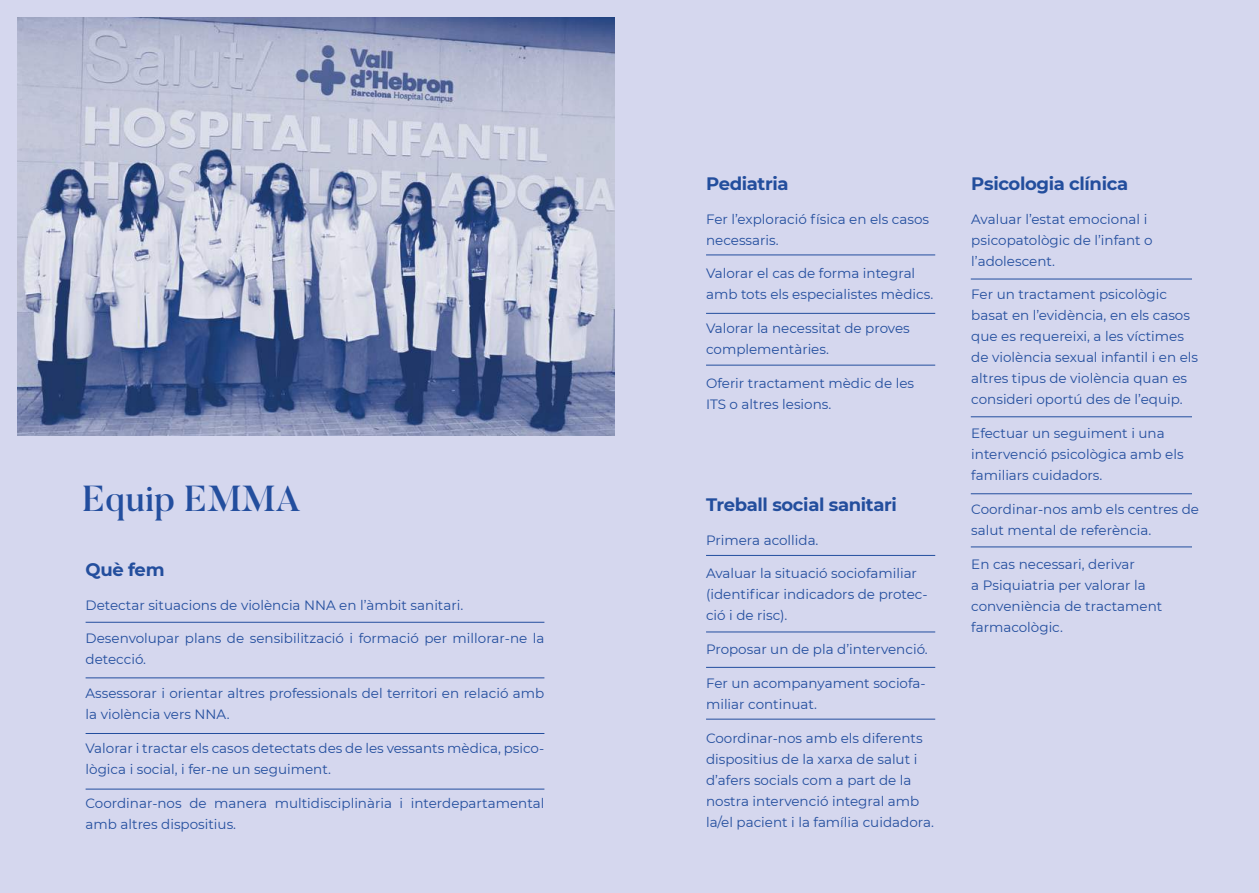
<style>
.page{position:relative;width:1259px;height:893px;background:#d5d7ee}
.page>*{position:absolute;margin:0;border:0;box-sizing:border-box;transform-origin:0 0}
.t1{font:500 36px "Butler";color:#234e9e}
.t2{font:700 18px "Montserrat";letter-spacing:-.02em;color:#234e9d}
.t3{font:13.5px/21px "Montserrat";color:#234e9e}
</style>
<div class="page">
<img style="left:17px;top:17px;width:597px;height:419px">
<hr style="left:86px;top:622px;width:458px;height:1px;background:#234e9e">
<hr style="left:706px;top:255px;width:229px;height:1px;background:#234e9e">
<hr style="left:706px;top:555px;width:229px;height:1px;background:#234e9e">
<hr style="left:706px;top:632px;width:229px;height:1px;background:#234e9e">
<hr style="left:706px;top:667px;width:229px;height:1px;background:#234e9e">
<hr style="left:706px;top:719px;width:229px;height:1px;background:#234e9e">
<hr style="left:970px;top:279px;width:222px;height:1px;background:#234e9e">
<hr style="left:970px;top:416px;width:222px;height:1px;background:#234e9e">
<hr style="left:970px;top:493px;width:222px;height:1px;background:#234e9e">
<hr style="left:970px;top:547px;width:222px;height:1px;background:#234e9e">
<hr style="left:706px;top:313px;width:229px;height:1px;background:#234e9e">
<hr style="left:706px;top:365px;width:229px;height:1px;background:#234e9e">
<hr style="left:86px;top:677px;width:458px;height:1px;background:#234e9e">
<hr style="left:86px;top:733px;width:458px;height:1px;background:#234e9e">
<hr style="left:86px;top:789px;width:458px;height:1px;background:#234e9e">
<h1 class="t1" style="left:82px;top:476px;width:220px">Equip EMMA</h1>
<h2 class="t2" style="left:86px;top:556px;width:80px">Què fem</h2>
<p class="t3" style="left:86px;top:594px;width:379px">Detectar situacions de violència NNA en l’àmbit sanitari.</p>
<p class="t3" style="left:86px;top:628px;width:460px">Desenvolupar plans de sensibilització i formació per millorar-ne la detecció.</p>
<p class="t3" style="left:86px;top:682px;width:460px">Assessorar i orientar altres professionals del territori en relació amb la violència vers NNA.</p>
<p class="t3" style="left:86px;top:737px;width:460px">Valorar i tractar els casos detectats des de les vessants mèdica, psico&shy;lògica i social, i fer-ne un seguiment.</p>
<p class="t3" style="left:86px;top:792px;width:460px">Coordinar-nos de manera multidisciplinària i interdepartamental amb altres dispositius.</p>
<h2 class="t2" style="left:706px;top:170px;width:84px">Pediatria</h2>
<p class="t3" style="left:706px;top:208px;width:225px">Fer l’exploració física en els casos necessaris.</p>
<p class="t3" style="left:706px;top:262px;width:229px">Valorar el cas de forma integral amb tots els especialistes mèdics.</p>
<p class="t3" style="left:706px;top:317px;width:205px">Valorar la necessitat de proves complementàries.</p>
<p class="t3" style="left:706px;top:372px;width:210px">Oferir tractament mèdic de les<br>ITS o altres lesions.</p>
<h2 class="t2" style="left:706px;top:491px;width:192px">Treball social sanitari</h2>
<p class="t3" style="left:706px;top:529px;width:114px">Primera acollida.</p>
<p class="t3" style="left:706px;top:563px;width:223px">Avaluar la situació sociofamiliar (identificar indicadors de protec&shy;ció i de risc).</p>
<p class="t3" style="left:706px;top:638px;width:223px">Proposar un de pla d’intervenció.</p>
<p class="t3" style="left:706px;top:672px;width:221px">Fer un acompanyament sociofa&shy;miliar continuat.</p>
<p class="t3" style="left:706px;top:727px;width:229px">Coordinar-nos amb els diferents dispositius de la xarxa de salut i d’afers socials com a part de la nostra intervenció integral amb la/el pacient i la família cuidadora.</p>
<h2 class="t2" style="left:971px;top:170px;width:158px">Psicologia clínica</h2>
<p class="t3" style="left:971px;top:208px;width:183px">Avaluar l’estat emocional i psicopatològic de l’infant o l’adolescent.</p>
<p class="t3" style="left:971px;top:283px;width:228px">Fer un tractament psicològic basat en l’evidència, en els casos que es requereixi, a les víctimes de violència sexual infantil i en els altres tipus de violència quan es consideri oportú des de l’equip.</p>
<p class="t3" style="left:971px;top:422px;width:214px">Efectuar un seguiment i una intervenció psicològica amb els familiars cuidadors.</p>
<p class="t3" style="left:971px;top:498px;width:229px">Coordinar-nos amb els centres de salut mental de referència.</p>
<p class="t3" style="left:971px;top:553px;width:192px">En cas necessari, derivar<br>a Psiquiatria per valorar la conveniència de tractament farmacològic.</p>
</div>
